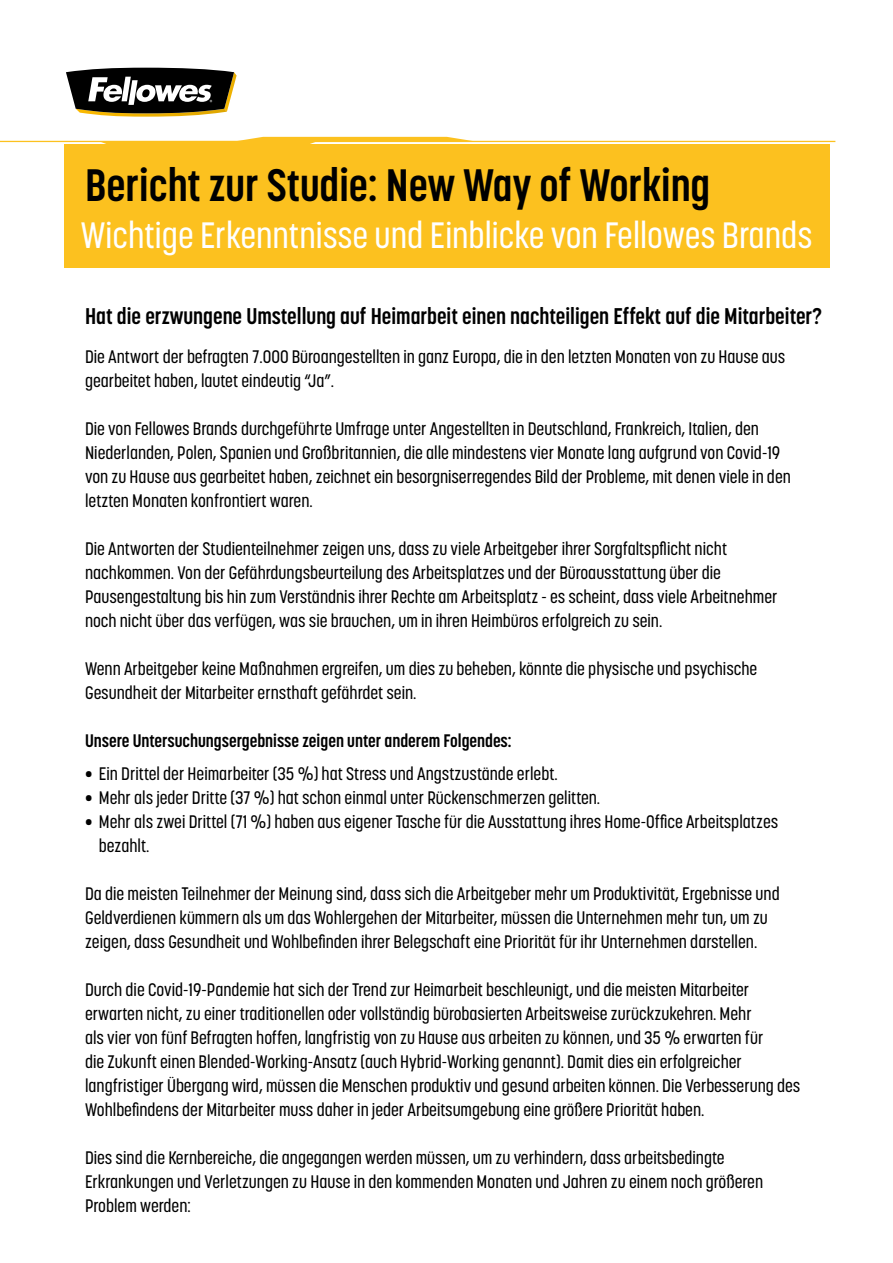
<style>
.page{position:relative;width:893px;height:1263px;background:#fff}
.page>*{position:absolute;margin:0;border:0;box-sizing:border-box;transform-origin:0 0}
.t1{font:700 45px "Korolev Condensed";color:#000}
.t2{font:500 36.3px "Korolev Condensed";color:#fff}
.t3{font:700 22.5px "Korolev Condensed";color:#000}
.t4{font:500 18px/24px "Korolev Condensed";color:#000}
.t5{font:700 18px "Korolev Condensed";color:#000}
</style>
<div class="page">
<div style="left:64px;top:144px;width:765px;height:124px;background:#fcc11f"></div>
<hr style="left:0;top:141px;width:835px;height:1px;background:#fcc11f">
<svg style="left:100px;top:137px;width:377px;height:7px"></svg>
<svg style="left:66px;top:68px;width:171px;height:49px"></svg>
<h1 class="t1" style="left:85px;top:158px;width:627px">Bericht zur Studie: New Way of Working</h1>
<h2 class="t2" style="left:81px;top:213px;width:733px">Wichtige Erkenntnisse und Einblicke von Fellowes Brands</h2>
<p class="t3" style="left:85px;top:303px;width:738px">Hat die erzwungene Umstellung auf Heimarbeit einen nachteiligen Effekt auf die Mitarbeiter?</p>
<p class="t4" style="left:85px;top:345px;width:702px">Die Antwort der befragten 7.000 Büroangestellten in ganz Europa, die in den letzten Monaten von zu Hause aus gearbeitet haben, lautet eindeutig “Ja”.</p>
<p class="t4" style="left:85px;top:417px;width:707px">Die von Fellowes Brands durchgeführte Umfrage unter Angestellten in Deutschland, Frankreich, Italien, den Niederlanden, Polen, Spanien und Großbritannien, die alle mindestens vier Monate lang aufgrund von Covid-19 von zu Hause aus gearbeitet haben, zeichnet ein besorgniserregendes Bild der Probleme, mit denen viele in den letzten Monaten konfrontiert waren.</p>
<p class="t4" style="left:85px;top:537px;width:694px">Die Antworten der Studienteilnehmer zeigen uns, dass zu viele Arbeitgeber ihrer Sorgfaltspflicht nicht nachkommen. Von der Gefährdungsbeurteilung des Arbeitsplatzes und der Büroausstattung über die Pausengestaltung bis hin zum Verständnis ihrer Rechte am Arbeitsplatz - es scheint, dass viele Arbeitnehmer noch nicht über das verfügen, was sie brauchen, um in ihren Heimbüros erfolgreich zu sein.</p>
<p class="t4" style="left:85px;top:657px;width:674px">Wenn Arbeitgeber keine Maßnahmen ergreifen, um dies zu beheben, könnte die physische und psychische<br>Gesundheit der Mitarbeiter ernsthaft gefährdet sein.</p>
<p class="t5" style="left:85px;top:730px;width:428px">Unsere Untersuchungsergebnisse zeigen unter anderem Folgendes:</p>
<p class="t4" style="left:85px;top:761px;width:474px">• Ein Drittel der Heimarbeiter (35 %) hat Stress und Angstzustände erlebt.</p>
<p class="t4" style="left:85px;top:785px;width:517px">• Mehr als jeder Dritte (37 %) hat schon einmal unter Rückenschmerzen gelitten.</p>
<p class="t4" style="left:99px;top:809px;width:681px;text-indent:-14px">• Mehr als zwei Drittel (71 %) haben aus eigener Tasche für die Ausstattung ihres Home-Office Arbeitsplatzes bezahlt.</p>
<p class="t4" style="left:85px;top:881px;width:696px">Da die meisten Teilnehmer der Meinung sind, dass sich die Arbeitgeber mehr um Produktivität, Ergebnisse und<br>Geldverdienen kümmern als um das Wohlergehen der Mitarbeiter, müssen die Unternehmen mehr tun, um zu zeigen, dass Gesundheit und Wohlbefinden ihrer Belegschaft eine Priorität für ihr Unternehmen darstellen.</p>
<p class="t4" style="left:85px;top:977px;width:717px">Durch die Covid-19-Pandemie hat sich der Trend zur Heimarbeit beschleunigt, und die meisten Mitarbeiter erwarten nicht, zu einer traditionellen oder vollständig bürobasierten Arbeitsweise zurückzukehren. Mehr<br>als vier von fünf Befragten hoffen, langfristig von zu Hause aus arbeiten zu können, und 35 % erwarten für<br>die Zukunft einen Blended-Working-Ansatz (auch Hybrid-Working genannt). Damit dies ein erfolgreicher langfristiger Übergang wird, müssen die Menschen produktiv und gesund arbeiten können. Die Verbesserung des Wohlbefindens der Mitarbeiter muss daher in jeder Arbeitsumgebung eine größere Priorität haben.</p>
<p class="t4" style="left:85px;top:1145px;width:680px">Dies sind die Kernbereiche, die angegangen werden müssen, um zu verhindern, dass arbeitsbedingte<br>Erkrankungen und Verletzungen zu Hause in den kommenden Monaten und Jahren zu einem noch größeren<br>Problem werden:</p>
</div>
